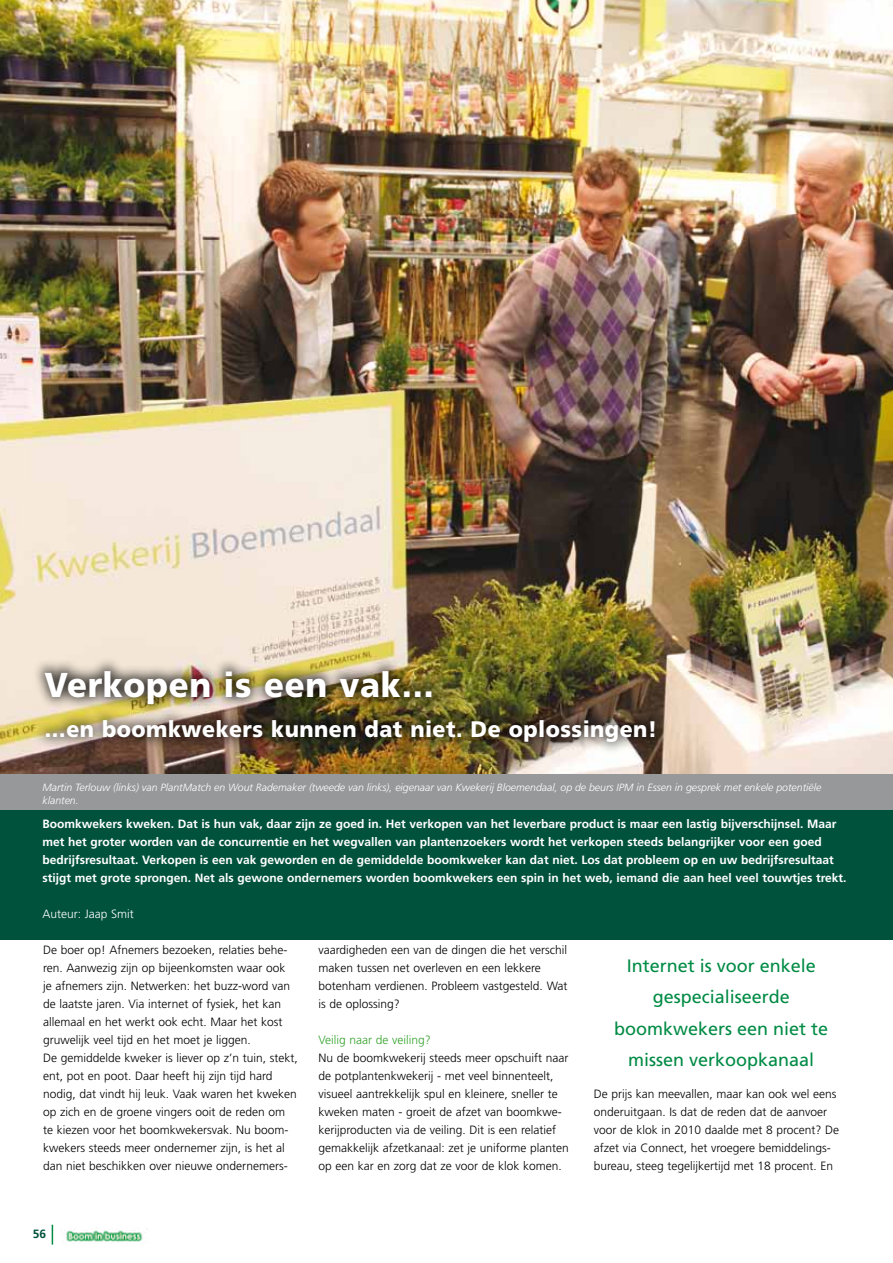
<style>
.page{position:relative;width:893px;height:1263px;background:#fff}
.page>*{position:absolute;margin:0;border:0;box-sizing:border-box;transform-origin:0 0}
.t1{font:900 34.5px "Frutiger";letter-spacing:.02em;color:#fff;scale:.95 1}
.t2{font:900 22.5px "Frutiger";letter-spacing:.02em;color:#fff;scale:.95 1}
.t3{font:18px/31.5px "Frutiger";color:#008b45;text-align:center}
.t4{font:300 12px/18px "Frutiger";color:#000}
.t5{font:700 12px/18px "Frutiger";color:#fff}
.t6{font:300 12px "Frutiger";color:#35a32c}
.t7{font:300 12px "Frutiger";color:#fff}
.t8{font:700 12px "Frutiger";color:#00523c}
.t9{font:italic 300 10.5px/12.6px "Frutiger";color:#fff}
</style>
<div class="page">
<svg style="left:52px;top:1225px;width:1px;height:19px"></svg>
<img style="left:66px;top:1227px;width:77px;height:15px">
<img style="left:0;top:0;width:893px;height:774px">
<div style="left:0;top:809px;width:893px;height:130px;background:#00523c"></div>
<div style="left:32px;top:657px;width:413px;height:60px;background:#000;opacity:.7"></div>
<div style="left:33px;top:706px;width:635px;height:49px;background:#000;opacity:.5"></div>
<div style="left:0;top:774px;width:893px;height:36px;background:#97989a"></div>
<h1 class="t1" style="left:45px;top:664px;width:412px">Verkopen is een vak…</h1>
<h2 class="t2" style="left:45px;top:715px;width:647px">…en boomkwekers kunnen dat niet. De oplossingen!</h2>
<p class="t9" style="left:43px;top:781px;width:780px">Martin Terlouw (links) van PlantMatch en Wout Rademaker (tweede van links), eigenaar van Kwekerij Bloemendaal, op de beurs IPM in Essen in gesprek met enkele potentiële klanten.</p>
<p class="t5" style="left:43px;top:815px;width:805px">Boomkwekers kweken. Dat is hun vak, daar zijn ze goed in. Het verkopen van het leverbare product is maar een lastig bijverschijnsel. Maar met het groter worden van de concurrentie en het wegvallen van plantenzoekers wordt het verkopen steeds belangrijker voor een goed bedrijfsresultaat. Verkopen is een vak geworden en de gemiddelde boomkweker kan dat niet. Los dat probleem op en uw bedrijfsresultaat stijgt met grote sprongen. Net als gewone ondernemers worden boomkwekers een spin in het web, iemand die aan heel veel touwtjes trekt.</p>
<p class="t7" style="left:43px;top:907px;width:93px">Auteur: Jaap Smit</p>
<p class="t4" style="left:43px;top:941px;width:256px">De boer op! Afnemers bezoeken, relaties behe&shy;ren. Aanwezig zijn op bijeenkomsten waar ook<br>je afnemers zijn. Netwerken: het buzz-word van de laatste jaren. Via internet of fysiek, het kan allemaal en het werkt ook echt. Maar het kost gruwelijk veel tijd en het moet je liggen.<br>De gemiddelde kweker is liever op z’n tuin, stekt, ent, pot en poot. Daar heeft hij zijn tijd hard nodig, dat vindt hij leuk. Vaak waren het kweken op zich en de groene vingers ooit de reden om te kiezen voor het boomkwekersvak. Nu boom&shy;kwekers steeds meer ondernemer zijn, is het al dan niet beschikken over nieuwe ondernemers-</p>
<p class="t4" style="left:318px;top:941px;width:251px">vaardigheden een van de dingen die het verschil maken tussen net overleven en een lekkere botenham verdienen. Probleem vastgesteld. Wat is de oplossing?</p>
<p class="t6" style="left:318px;top:1033px;width:114px">Veilig naar de veiling?</p>
<p class="t4" style="left:318px;top:1049px;width:252px">Nu de boomkwekerij steeds meer opschuift naar de potplantenkwekerij - met veel binnenteelt, visueel aantrekkelijk spul en kleinere, sneller te kweken maten - groeit de afzet van boomkwe&shy;kerijproducten via de veiling. Dit is een relatief gemakkelijk afzetkanaal: zet je uniforme planten op een kar en zorg dat ze voor de klok komen.</p>
<p class="t8" style="left:33px;top:1227px;width:15px">56</p>
<h3 class="t3" style="left:614px;top:950px;width:216px">Internet is voor enkele gespecialiseerde boomkwekers een niet te missen verkoopkanaal</h3>
<p class="t4" style="left:594px;top:1085px;width:247px">De prijs kan meevallen, maar kan ook wel eens onderuitgaan. Is dat de reden dat de aanvoer voor de klok in 2010 daalde met 8 procent? De afzet via Connect, het vroegere bemiddelings&shy;bureau, steeg tegelijkertijd met 18 procent. En</p>
</div>
